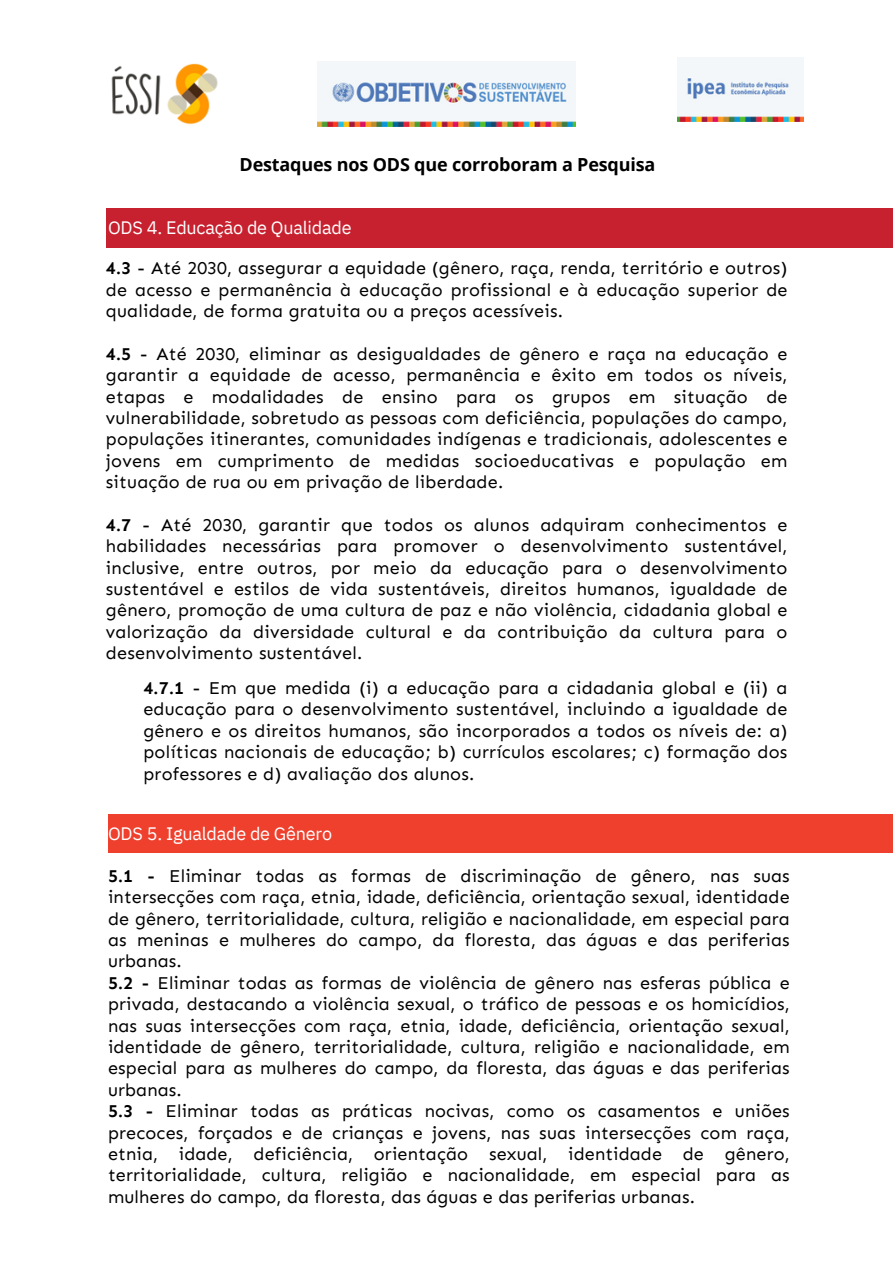
<style>
.page{position:relative;width:893px;height:1264px;background:#fff}
.page>*{position:absolute;margin:0;border:0;box-sizing:border-box;transform-origin:0 0}
.t1{font:18px/21.3px "Sen";letter-spacing:.015em;color:#000;text-align:justify}
.t2{font:18px "IBM Plex Sans";letter-spacing:-.01em;color:#fff}
.t3{font:700 18px "Open Sans";letter-spacing:-.01em;color:#000}
.s1{font-weight:600}
</style>
<div class="page">
<img style="left:111px;top:63px;width:107px;height:62px">
<div style="left:106px;top:208px;width:786px;height:40px;background:#c7212f"></div>
<div style="left:108px;top:814px;width:784px;height:39px;background:#ef402d"></div>
<img style="left:317px;top:62px;width:258px;height:64px">
<img style="left:677px;top:57px;width:126px;height:64px">
<p class="t3" style="left:239px;top:152px;width:417px">Destaques nos ODS que corroboram a Pesquisa</p>
<p class="t2" style="left:108px;top:215px;width:245px">ODS 4. Educação de Qualidade</p>
<p class="t1" style="left:106px;top:257px;width:683px"><span class="s1">4.3</span> - Até 2030, assegurar a equidade (gênero, raça, renda, território e outros) de acesso e permanência à educação profissional e à educação superior de qualidade, de forma gratuita ou a preços acessíveis.</p>
<h1 class="t1" style="left:106px;top:343px;width:683px"><span class="s1">4.5</span> - Até 2030, eliminar as desigualdades de gênero e raça na educação e garantir a equidade de acesso, permanência e êxito em todos os níveis, etapas e modalidades de ensino para os grupos em situação de vulnerabilidade, sobretudo as pessoas com deficiência, populações do campo, populações itinerantes, comunidades indígenas e tradicionais, adolescentes e jovens em cumprimento de medidas socioeducativas e população em situação de rua ou em privação de liberdade.</h1>
<p class="t1" style="left:106px;top:514px;width:683px"><span class="s1">4.7</span> - Até 2030, garantir que todos os alunos adquiram conhecimentos e habilidades necessárias para promover o desenvolvimento sustentável, inclusive, entre outros, por meio da educação para o desenvolvimento sustentável e estilos de vida sustentáveis, direitos humanos, igualdade de gênero, promoção de uma cultura de paz e não violência, cidadania global e valorização da diversidade cultural e da contribuição da cultura para o desenvolvimento sustentável.</p>
<p class="t1" style="left:143px;top:677px;width:645px"><span class="s1">4.7.1</span> - Em que medida (i) a educação para a cidadania global e (ii) a educação para o desenvolvimento sustentável, incluindo a igualdade de gênero e os direitos humanos, são incorporados a todos os níveis de: a) políticas nacionais de educação; b) currículos escolares; c) formação dos professores e d) avaliação dos alunos.</p>
<p class="t2" style="left:108px;top:821px;width:225px">ODS 5. Igualdade de Gênero</p>
<p class="t1" style="left:108px;top:865px;width:683px"><span class="s1">5.1 -</span> Eliminar todas as formas de discriminação de gênero, nas suas intersecções com raça, etnia, idade, deficiência, orientação sexual, identidade de gênero, territorialidade, cultura, religião e nacionalidade, em especial para as meninas e mulheres do campo, da floresta, das águas e das periferias urbanas.</p>
<p class="t1" style="left:108px;top:972px;width:683px"><span class="s1">5.2 -</span> Eliminar todas as formas de violência de gênero nas esferas pública e privada, destacando a violência sexual, o tráfico de pessoas e os homicídios, nas suas intersecções com raça, etnia, idade, deficiência, orientação sexual, identidade de gênero, territorialidade, cultura, religião e nacionalidade, em especial para as mulheres do campo, da floresta, das águas e das periferias urbanas.</p>
<p class="t1" style="left:108px;top:1100px;width:683px"><span class="s1">5.3 -</span> Eliminar todas as práticas nocivas, como os casamentos e uniões precoces, forçados e de crianças e jovens, nas suas intersecções com raça, etnia, idade, deficiência, orientação sexual, identidade de gênero, territorialidade, cultura, religião e nacionalidade, em especial para as mulheres do campo, da floresta, das águas e das periferias urbanas.</p>
</div>
